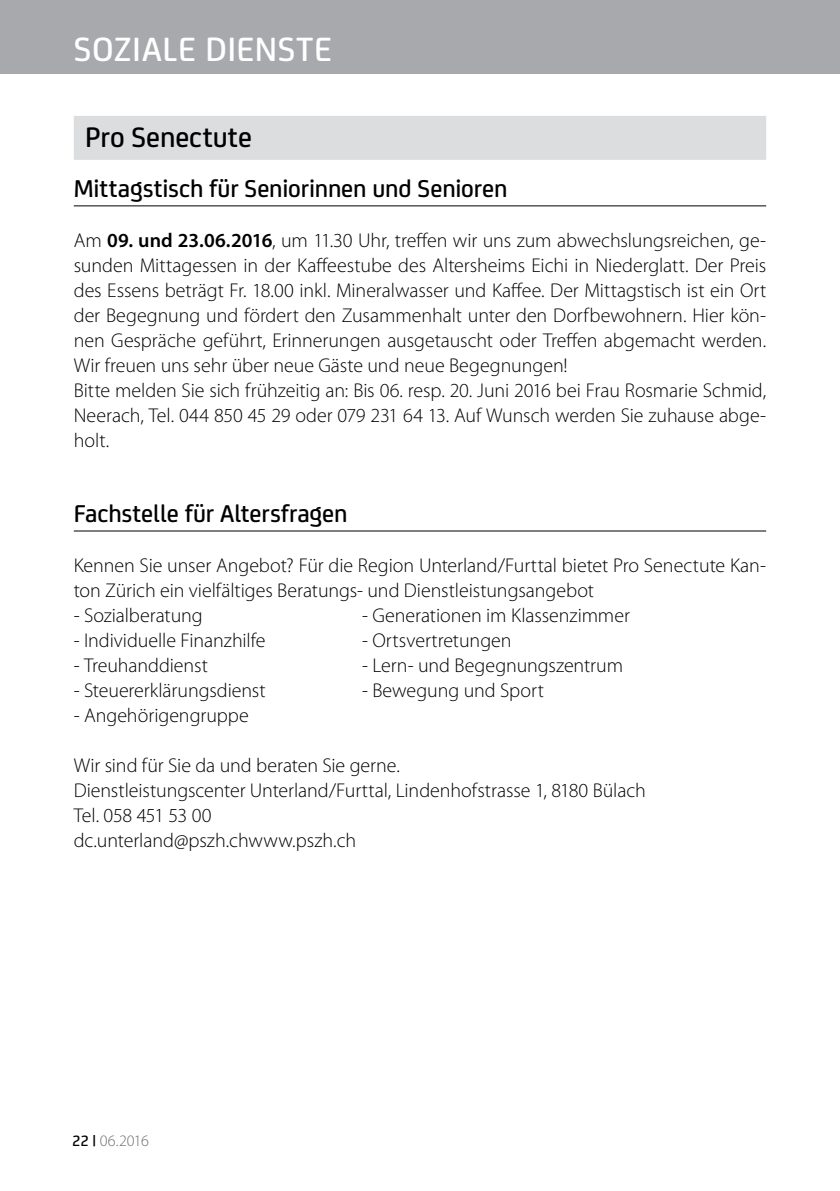
<style>
.page{position:relative;width:840px;height:1191px;background:#fff}
.page>*{position:absolute;margin:0;border:0;box-sizing:border-box;transform-origin:0 0}
.t1{font:500 36px "FS Joey";letter-spacing:.02em;color:#fff}
.t2{font:500 30px "FS Joey";color:#000}
.t3{font:500 26px "FS Joey";letter-spacing:-.005em;color:#000}
.t4{font:300 20px/25px "Myriad Pro";letter-spacing:-.005em;color:#000}
.t5{font:300 16px "Myriad Pro";letter-spacing:-.025em;color:#6d6e71}
.s1{font-weight:600}
.s2{font-family:"FS Joey";font-weight:500;color:#000}
</style>
<div class="page">
<div style="left:0;top:0;width:839px;height:74px;background:#a7a9ac"></div>
<div style="left:74px;top:116px;width:691px;height:44px;background:#dcddde"></div>
<hr style="left:74px;top:205px;width:691px;height:1px;background:#000">
<hr style="left:74px;top:530px;width:691px;height:1px;background:#000">
<h1 class="t1" style="left:74px;top:23px;width:259px">SOZIALE DIENSTE</h1>
<h2 class="t2" style="left:85px;top:115px;width:168px">Pro Senectute</h2>
<h3 class="t3" style="left:74px;top:169px;width:435px">Mittagstisch für Seniorinnen und Senioren</h3>
<p class="t4" style="left:74px;top:228px;width:693px">Am <span class="s1">09. und 23.06.2016</span>, um 11.30 U hr, treffen wir uns zum abwechslungsreichen, ge&shy;sunden Mittagessen in der Kaffeestube des Altersheims Eichi in Niederglatt. Der Preis des Essens beträgt Fr. 18.00 inkl. Mineralwasser und Kaffee. Der Mittagstisch ist ein Ort der Begegnung und fördert den Zusammenhalt unter den Dorfbewohnern. Hier kön&shy;nen Gespräche geführt, Erinnerungen ausgetauscht oder Treffen abgemacht werden.<br>Wir freuen uns sehr über neue Gäste und neue Begegnungen!<br>Bitte melden Sie sich frühzeitig an: Bis 06. resp. 20. Juni 2016 bei Frau Rosmarie Schmid, Neerach, Tel. 044 850 45 29 oder 079 231 64 13. Auf Wunsch werden Sie zuhause abge&shy;holt.</p>
<h3 class="t3" style="left:74px;top:494px;width:275px">Fachstelle für Altersfragen</h3>
<p class="t4" style="left:74px;top:553px;width:693px">Kennen Sie unser Angebot? Für die Region U nterland/Furttal bietet Pro Senectute Kan&shy;ton Zürich ein vielfältiges Beratungs- und Dienstleistungsangebot</p>
<p class="t4" style="left:74px;top:603px;width:130px">- Sozialberatung</p>
<p class="t4" style="left:362px;top:603px;width:269px">- Generationen im Klassenzimmer</p>
<p class="t4" style="left:74px;top:628px;width:193px">- I ndividuelle Finanzhilfe</p>
<p class="t4" style="left:362px;top:628px;width:151px">- Ortsvertretungen</p>
<p class="t4" style="left:74px;top:653px;width:136px">- Treuhanddienst</p>
<p class="t4" style="left:362px;top:653px;width:262px">- Lern- und Begegnungszentrum</p>
<p class="t4" style="left:74px;top:678px;width:193px">- Steuererklärungsdienst</p>
<p class="t4" style="left:362px;top:678px;width:183px">- Bewegung und Sport</p>
<p class="t4" style="left:74px;top:703px;width:177px">- Angehörigengruppe</p>
<p class="t4" style="left:74px;top:753px;width:573px">Wir sind für Sie da und beraten Sie gerne.<br>Dienstleistungscenter U nterland/Furttal, Lindenhofstrasse 1, 8180 Bülach Tel. 058 451 53 00<br>dc.unterland@pszh.chwww.pszh.ch</p>
<p class="t5" style="left:72px;top:1131px;width:78px"><span class="s2">22 |</span> 06.2016</p>
</div>
